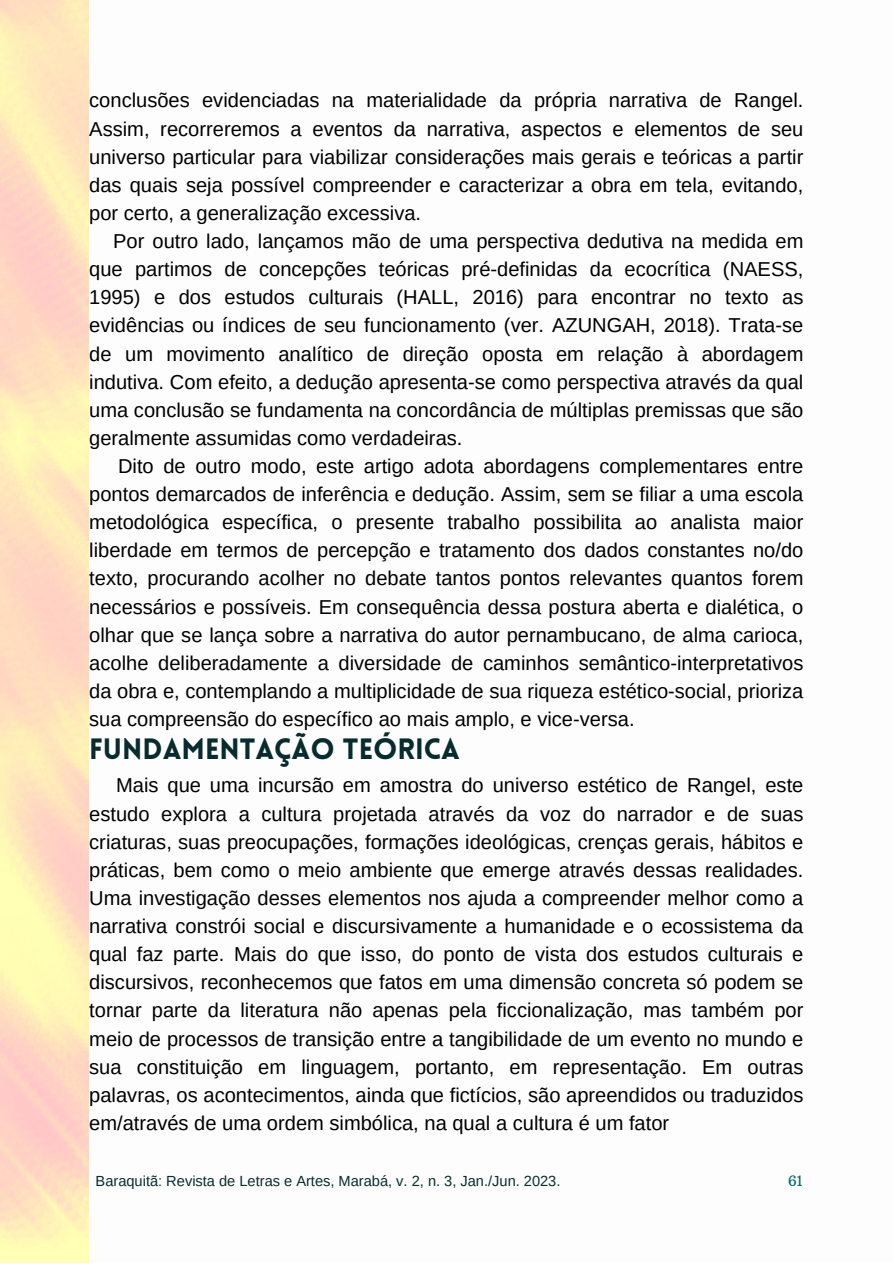
<style>
.page{position:relative;width:893px;height:1264px;background:#fff}
.page>*{position:absolute;margin:0;border:0;box-sizing:border-box;transform-origin:0 0}
.t1{font:900 28.8px "Lovelo";color:#082c2e}
.t2{font:20.1px/28px "Arimo";color:#000;text-align:justify}
.t3{font:14.55px "Arimo";color:#082c2e}
.t4{font:14.55px "Arbutus Slab";color:#0d6e71}
</style>
<div class="page">
<p class="t2" style="left:89px;top:86px;width:715px">conclusões evidenciadas na materialidade da própria narrativa de Rangel.<br>Assim, recorreremos a eventos da narrativa, aspectos e elementos de seu universo particular para viabilizar considerações mais gerais e teóricas a partir das quais seja possível compreender e caracterizar a obra em tela, evitando, por certo, a generalização excessiva.</p>
<p class="t2" style="left:89px;top:227px;width:715px;text-indent:24px">Por outro lado, lançamos mão de uma perspectiva dedutiva na medida em que partimos de concepções teóricas pré-definidas da ecocrítica (NAESS, 1995) e dos estudos culturais (HALL, 2016) para encontrar no texto as evidências ou índices de seu funcionamento (ver. AZUNGAH, 2018). Trata-se de um movimento analítico de direção oposta em relação à abordagem indutiva. Com efeito, a dedução apresenta-se como perspectiva através da qual uma conclusão se fundamenta na concordância de múltiplas premissas que são geralmente assumidas como verdadeiras.</p>
<p class="t2" style="left:89px;top:452px;width:715px;text-indent:29px">Dito de outro modo, este artigo adota abordagens complementares entre pontos demarcados de inferência e dedução. Assim, sem se filiar a uma escola metodológica específica, o presente trabalho possibilita ao analista maior liberdade em termos de percepção e tratamento dos dados constantes no/do texto, procurando acolher no debate tantos pontos relevantes quantos forem necessários e possíveis. Em consequência dessa postura aberta e dialética, o olhar que se lança sobre a narrativa do autor pernambucano, de alma carioca, acolhe deliberadamente a diversidade de caminhos semântico-interpretativos da obra e, contemplando a multiplicidade de sua riqueza estético-social, prioriza sua compreensão do específico ao mais amplo, e vice-versa.</p>
<p class="t1" style="left:89px;top:737px;width:372px">FUNDAMENTAÇÃO TEÓRICA</p>
<p class="t2" style="left:89px;top:771px;width:715px;text-indent:27px">Mais que uma incursão em amostra do universo estético de Rangel, este estudo explora a cultura projetada através da voz do narrador e de suas criaturas, suas preocupações, formações ideológicas, crenças gerais, hábitos e práticas, bem como o meio ambiente que emerge através dessas realidades.<br>Uma investigação desses elementos nos ajuda a compreender melhor como a narrativa constrói social e discursivamente a humanidade e o ecossistema da qual faz parte. Mais do que isso, do ponto de vista dos estudos culturais e discursivos, reconhecemos que fatos em uma dimensão concreta só podem se tornar parte da literatura não apenas pela ficcionalização, mas também por meio de processos de transição entre a tangibilidade de um evento no mundo e sua constituição em linguagem, portanto, em representação. Em outras palavras, os acontecimentos, ainda que fictícios, são apreendidos ou traduzidos em/através de uma ordem simbólica, na qual a cultura é um fator</p>
<p class="t3" style="left:96px;top:1173px;width:466px">Baraquitã: Revista de Letras e Artes, Marabá, v. 2, n. 3, Jan./Jun. 2023.</p>
<p class="t4" style="left:787px;top:1171px;width:16px">61</p>
</div>
